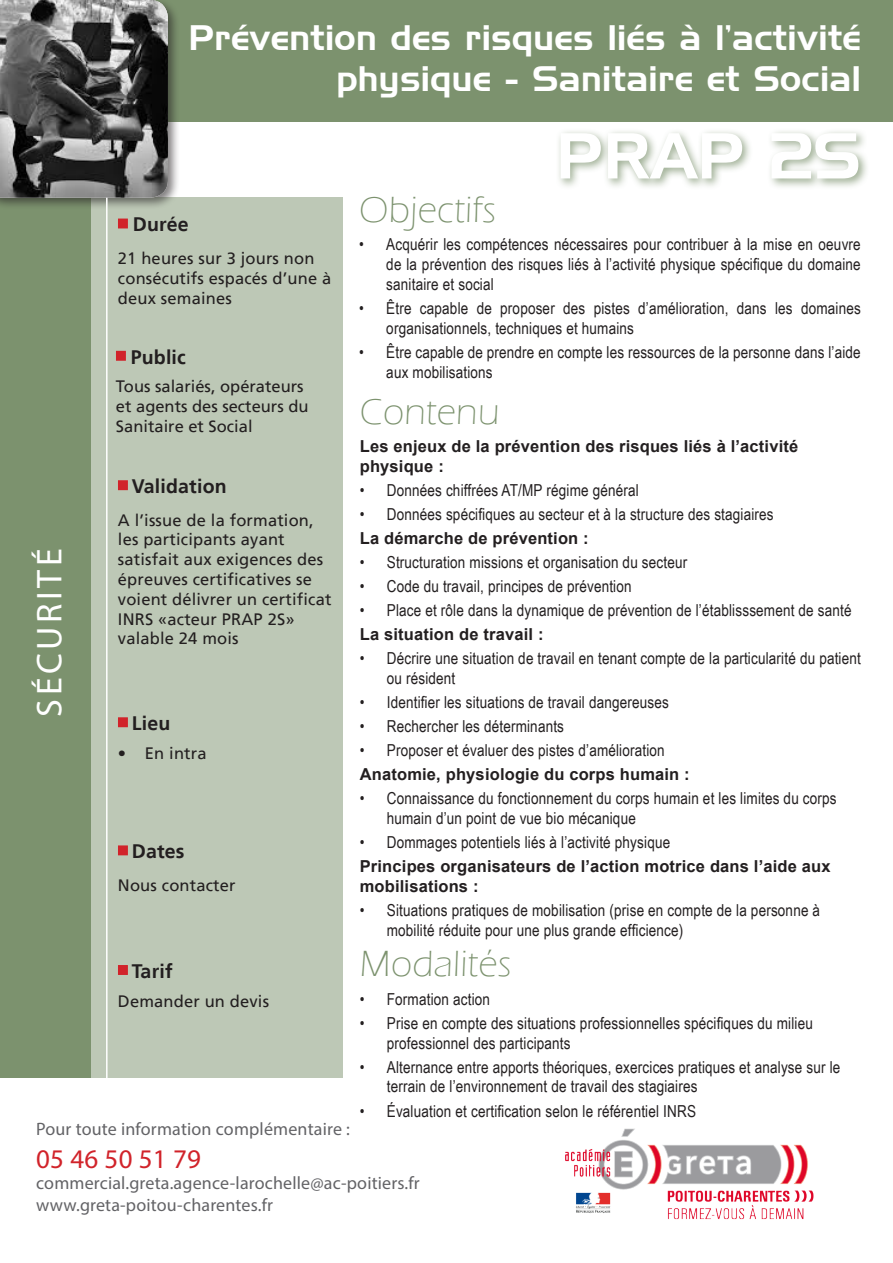
<style>
.page{position:relative;width:893px;height:1263px;background:#fff}
.page>*{position:absolute;margin:0;border:0;box-sizing:border-box;transform-origin:0 0}
.t1{font:63px "Handel Gothic BT";letter-spacing:.01em;color:#fff}
.t2{font:300 37.5px "Eras ITC";letter-spacing:.01em;color:#7c926e}
.t3{font:36px "Myriad Pro";letter-spacing:.1em;color:#fff}
.t4{font:34.5px/41.4px "Handel Gothic BT";letter-spacing:.01em;color:#fff;text-align:right}
.t5{font:27px "Myriad Pro";letter-spacing:.01em;color:#d1232a}
.t6{font:700 19.5px "Frutiger LT";letter-spacing:.01em;color:#231f20}
.t7{font:18px "Myriad Pro";letter-spacing:.01em;color:#636366}
.t8{font:16.5px/19.8px "Arial Narrow";letter-spacing:.01em;color:#231f20}
.t9{font:16.5px/19.8px "Frutiger LT";letter-spacing:.01em;color:#231f20}
.t10{font:700 16.5px/19.8px "Arial";letter-spacing:.01em;color:#231f20}
</style>
<div class="page">
<div style="left:118px;top:0;width:775px;height:122px;background:#7c926e"></div>
<div style="left:87px;top:198px;width:256px;height:880px;background:#bdc8b6"></div>
<div style="left:0;top:198px;width:91px;height:880px;background:#7c926e"></div>
<img style="left:565px;top:1128px;width:249px;height:92px">
<div style="left:0;top:0;width:180px;height:210px;background:#231f20;opacity:.57"></div>
<img style="left:0;top:0;width:168px;height:198px">
<hr style="left:106px;top:198px;width:2px;height:880px;background:#fff">
<div style="left:118px;top:219px;width:10px;height:9px;background:#d1232a;border:2px solid #d1232a"></div>
<div style="left:116px;top:351px;width:10px;height:10px;background:#d1232a;border:2px solid #d1232a"></div>
<div style="left:118px;top:480px;width:10px;height:10px;background:#d1232a;border:2px solid #d1232a"></div>
<div style="left:118px;top:965px;width:10px;height:10px;background:#d1232a;border:2px solid #d1232a"></div>
<div style="left:118px;top:717px;width:10px;height:10px;background:#d1232a;border:2px solid #d1232a"></div>
<div style="left:118px;top:845px;width:10px;height:10px;background:#d1232a;border:2px solid #d1232a"></div>
<div style="left:555px;top:128px;width:314px;height:62px;background:#7c926e;opacity:.75"></div>
<p class="t4" style="left:188px;top:16px;width:674px">Prévention des risques liés à l’activité physique - Sanitaire et Social</p>
<h3 class="t3" style="left:27px;top:717px;width:170px;rotate:-90deg">SÉCURITÉ</h3>
<p class="t6" style="left:133px;top:213px;width:58px">Durée</p>
<p class="t9" style="left:118px;top:248px;width:215px">21 heures sur 3 jours non consécutifs espacés d’une à deux semaines</p>
<p class="t6" style="left:131px;top:345px;width:57px">Public</p>
<p class="t9" style="left:116px;top:376px;width:194px">Tous salariés, opérateurs et agents des secteurs du<br>Sanitaire et Social</p>
<p class="t6" style="left:132px;top:475px;width:96px">Validation</p>
<p class="t9" style="left:118px;top:510px;width:215px">A l’issue de la formation, les participants ayant satisfait aux exigences des épreuves certificatives se voient délivrer un certificat<br>INRS «acteur PRAP 2S» valable 24 mois</p>
<p class="t6" style="left:132px;top:712px;width:40px">Lieu</p>
<p class="t9" style="left:118px;top:744px;width:90px">• En intra</p>
<p class="t6" style="left:132px;top:840px;width:54px">Dates</p>
<p class="t9" style="left:118px;top:875px;width:119px">Nous contacter</p>
<p class="t6" style="left:132px;top:959px;width:42px">Tarif</p>
<p class="t9" style="left:118px;top:991px;width:153px">Demander un devis</p>
<p class="t1" style="left:556px;top:118px;width:306px">PRAP 2S</p>
<p class="t2" style="left:359px;top:189px;width:138px">Objectifs</p>
<p class="t8" style="left:386px;top:234px;width:476px;text-align:justify;text-indent:-27px">• Acquérir les compétences nécessaires pour contribuer à la mise en oeuvre de la prévention des risques liés à l’activité physique spécifique du domaine sanitaire et social</p>
<p class="t8" style="left:386px;top:298px;width:476px;text-indent:-27px">• Être capable de proposer des pistes d’amélioration, dans les domaines organisationnels, techniques et humains</p>
<p class="t8" style="left:386px;top:342px;width:476px;text-indent:-27px">• Être capable de prendre en compte les ressources de la personne dans l’aide aux mobilisations</p>
<p class="t2" style="left:360px;top:390px;width:141px">Contenu</p>
<p class="t10" style="left:360px;top:437px;width:440px">Les enjeux de la prévention des risques liés à l’activité physique :</p>
<p class="t8" style="left:360px;top:479px;width:281px">• Données chiffrées AT/MP régime général</p>
<p class="t8" style="left:360px;top:503px;width:415px">• Données spécifiques au secteur et à la structure des stagiaires</p>
<p class="t10" style="left:360px;top:529px;width:230px">La démarche de prévention :</p>
<p class="t8" style="left:360px;top:552px;width:329px">• Structuration missions et organisation du secteur</p>
<p class="t8" style="left:360px;top:576px;width:273px">• Code du travail, principes de prévention</p>
<p class="t8" style="left:360px;top:600px;width:493px">• Place et rôle dans la dynamique de prévention de l’établisssement de santé</p>
<p class="t10" style="left:360px;top:625px;width:185px">La situation de travail :</p>
<p class="t8" style="left:387px;top:648px;width:476px;text-indent:-27px">• Décrire une situation de travail en tenant compte de la particularité du patient ou résident</p>
<p class="t8" style="left:360px;top:692px;width:311px">• Identifier les situations de travail dangereuses</p>
<p class="t8" style="left:360px;top:716px;width:206px">• Rechercher les déterminants</p>
<p class="t8" style="left:360px;top:740px;width:306px">• Proposer et évaluer des pistes d’amélioration</p>
<p class="t10" style="left:360px;top:765px;width:331px">Anatomie, physiologie du corps humain :</p>
<p class="t8" style="left:387px;top:788px;width:451px;text-indent:-27px">• Connaissance du fonctionnement du corps humain et les limites du corps humain d’un point de vue bio mécanique</p>
<p class="t8" style="left:360px;top:832px;width:312px">• Dommages potentiels liés à l’activité physique</p>
<p class="t10" style="left:360px;top:857px;width:472px">Principes organisateurs de l’action motrice dans l’aide aux mobilisations :</p>
<p class="t8" style="left:387px;top:900px;width:435px;text-indent:-27px">• Situations pratiques de mobilisation (prise en compte de la personne à mobilité réduite pour une plus grande efficience)</p>
<p class="t2" style="left:360px;top:943px;width:153px">Modalités</p>
<p class="t8" style="left:360px;top:988px;width:132px">• Formation action</p>
<p class="t8" style="left:387px;top:1012px;width:428px;text-indent:-27px">• Prise en compte des situations professionnelles spécifiques du milieu professionnel des participants</p>
<p class="t8" style="left:387px;top:1056px;width:455px;text-indent:-27px">• Alternance entre apports théoriques, exercices pratiques et analyse sur le terrain de l’environnement de travail des stagiaires</p>
<p class="t8" style="left:360px;top:1100px;width:338px">• Évaluation et certification selon le référentiel INRS</p>
<p class="t7" style="left:36px;top:1118px;width:315px">Pour toute information complémentaire :</p>
<p class="t5" style="left:36px;top:1142px;width:166px">05 46 50 51 79</p>
<p class="t7" style="left:36px;top:1172px;width:385px">commercial.greta.agence-larochelle@ac-poitiers.fr</p>
<p class="t7" style="left:36px;top:1194px;width:238px">www.greta-poitou-charentes.fr</p>
</div>
